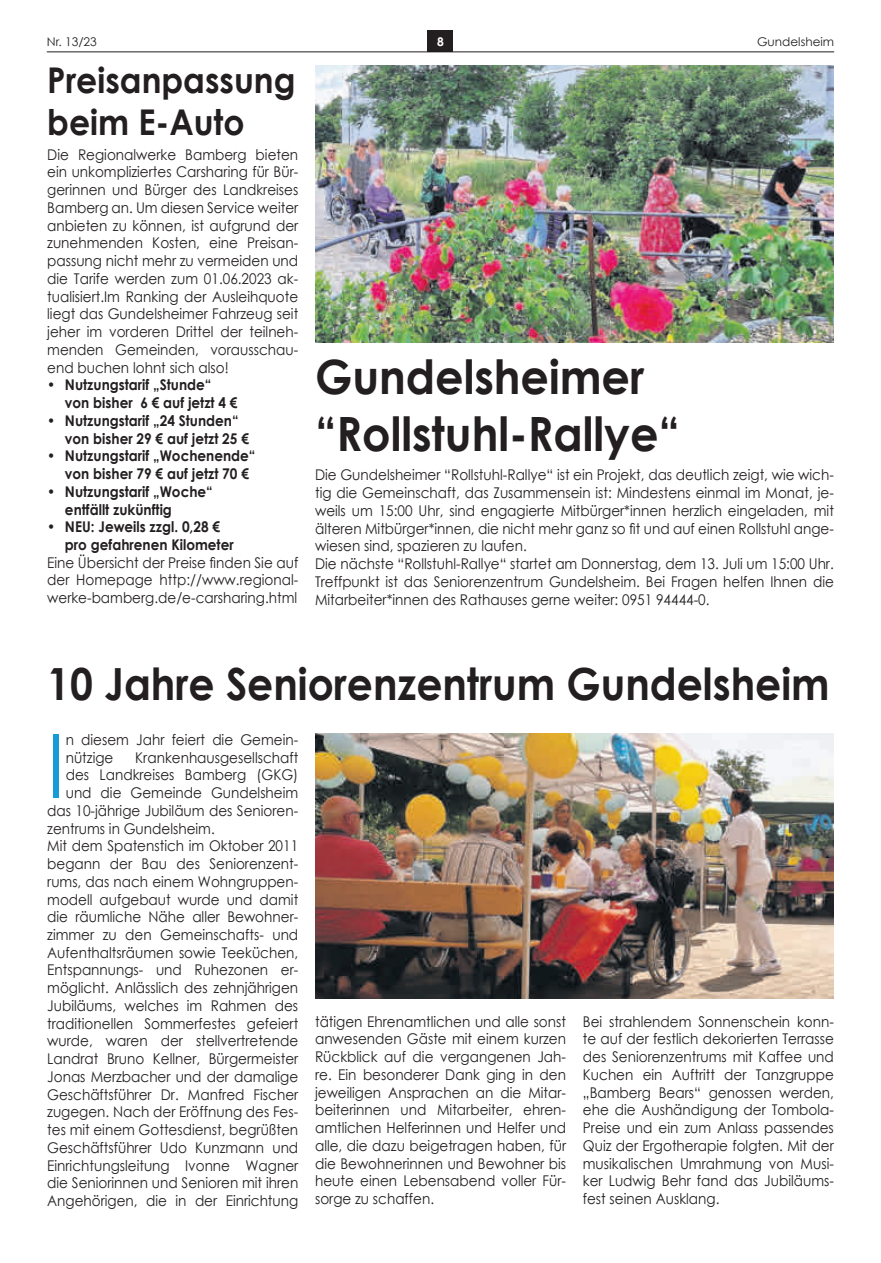
<style>
.page{position:relative;width:881px;height:1263px;background:#fff}
.page>*{position:absolute;margin:0;border:0;box-sizing:border-box;transform-origin:0 0}
.t1{font:88.8px "Century Gothic";color:#189cd8;scale:.92 1}
.t2{font:700 47.25px/56.7px "Century Gothic";color:#231f20;scale:.94 1}
.t3{font:700 44.4px "Century Gothic";color:#231f20;scale:.92 1}
.t4{font:700 35.4px/42.6px "Century Gothic";color:#231f20;scale:.93 1}
.t5{font:14.85px/17.7px "Century Gothic";color:#231f20;text-align:justify;scale:.92 1}
.t6{font:700 14.85px/17.7px "Century Gothic";color:#231f20;scale:.92 1}
.t7{font:12px "Century Gothic";color:#231f20}
.t8{font:700 12px "Century Gothic";color:#fff}
</style>
<div class="page">
<div style="left:427px;top:30px;width:26px;height:22px;background:#231f20"></div>
<hr style="left:47px;top:52px;width:786px;height:1px;background:#231f20">
<img style="left:315px;top:66px;width:518px;height:276px">
<img style="left:315px;top:733px;width:518px;height:266px">
<p class="t7" style="left:47px;top:34px;width:52px">Nr. 13/23</p>
<p class="t8" style="left:437px;top:34px;width:8px">8</p>
<p class="t7" style="left:756px;top:34px;width:78px">Gundelsheim</p>
<h3 class="t4" style="left:47px;top:57px;width:268px">Preisanpassung beim E-Auto</h3>
<p class="t5" style="left:47px;top:145px;width:274px">Die Regionalwerke Bamberg bieten ein unkompliziertes Carsharing für Bür&shy;gerinnen und Bürger des Landkreises Bamberg an. Um diesen Service weiter anbieten zu können, ist aufgrund der zunehmenden Kosten, eine Preisan&shy;passung nicht mehr zu vermeiden und die Tarife werden zum 01.06.2023 ak&shy;tualisiert.Im Ranking der Ausleihquote liegt das Gundelsheimer Fahrzeug seit jeher im vorderen Drittel der teilneh&shy;menden Gemeinden, vorausschau&shy;end buchen lohnt sich also!</p>
<p class="t6" style="left:65px;top:375px;width:189px;text-indent:-18px">• Nutzungstarif „stunde“ von bisher 6 € auf jetzt 4 €</p>
<p class="t6" style="left:65px;top:411px;width:201px;text-indent:-18px">• Nutzungstarif „24 stunden“ von bisher 29 € auf jetzt 25 €</p>
<p class="t6" style="left:65px;top:446px;width:208px;text-indent:-18px">• Nutzungstarif „Wochenende“ von bisher 79 € auf jetzt 70 €</p>
<p class="t6" style="left:65px;top:482px;width:162px;text-indent:-18px">• Nutzungstarif „Woche“ entfällt zukünftig</p>
<p class="t6" style="left:65px;top:517px;width:185px;text-indent:-18px">• NEU: Jeweils zzgl. 0,28 € pro gefahrenen Kilometer</p>
<p class="t5" style="left:47px;top:553px;width:274px">Eine Übersicht der Preise finden Sie auf der Homepage http://www.regional&shy;werke-bamberg.de/e-carsharing.html</p>
<h2 class="t2" style="left:315px;top:346px;width:389px">Gundelsheimer “Rollstuhl-Rallye“</h2>
<p class="t5" style="left:315px;top:466px;width:565px;text-align:left">Die Gundelsheimer “Rollstuhl-Rallye“ ist ein Projekt, das deutlich zeigt, wie wich&shy;tig die Gemeinschaft, das Zusammensein ist: Mindestens einmal im Monat, je&shy;weils um 15:00 Uhr, sind engagierte Mitbürger*innen herzlich eingeladen, mit älteren Mitbürger*innen, die nicht mehr ganz so fit und auf einen Rollstuhl ange&shy;wiesen sind, spazieren zu laufen.<br>Die nächste “Rollstuhl-Rallye“ startet am Donnerstag, dem 13. Juli um 15:00 Uhr.<br>Treffpunkt ist das Seniorenzentrum Gundelsheim. Bei Fragen helfen Ihnen die Mitarbeiter*innen des Rathauses gerne weiter: 0951 94444-0.</p>
<h3 class="t3" style="left:47px;top:651px;width:851px">10 Jahre seniorenzentrum gundelsheim</h3>
<h1 class="t1" style="left:47px;top:704px;width:22px">I</h1>
<p class="t5" style="left:66px;top:730px;width:254px">n diesem Jahr feiert die Gemein&shy;nützige</p>
<p class="t5" style="left:135px;top:748px;width:179px">Krankenhausgesellschaft</p>
<p class="t5" style="left:66px;top:766px;width:254px">des Landkreises Bamberg (GKG)</p>
<p class="t5" style="left:66px;top:784px;width:254px">und die Gemeinde Gundelsheim</p>
<p class="t5" style="left:47px;top:801px;width:274px">das 10-jährige Jubiläum des Senioren-</p>
<p class="t5" style="left:47px;top:819px;width:183px">zentrums in Gundelsheim.</p>
<p class="t5" style="left:47px;top:837px;width:274px">Mit dem Spatenstich im Oktober 2011</p>
<p class="t5" style="left:47px;top:854px;width:274px">begann der Bau des Seniorenzent-</p>
<p class="t5" style="left:47px;top:872px;width:274px">rums, das nach einem Wohngruppen-</p>
<p class="t5" style="left:47px;top:890px;width:274px">modell aufgebaut wurde und damit</p>
<p class="t5" style="left:47px;top:908px;width:274px">die räumliche Nähe aller Bewohner-</p>
<p class="t5" style="left:47px;top:925px;width:274px">zimmer zu den Gemeinschafts- und</p>
<p class="t5" style="left:47px;top:943px;width:274px">Aufenthaltsräumen sowie Teeküchen,</p>
<p class="t5" style="left:47px;top:961px;width:274px">Entspannungs- und Ruhezonen er-</p>
<p class="t5" style="left:47px;top:979px;width:274px">möglicht. Anlässlich des zehnjährigen</p>
<p class="t5" style="left:47px;top:996px;width:274px">Jubiläums, welches im Rahmen des</p>
<p class="t5" style="left:47px;top:1014px;width:274px">traditionellen Sommerfestes gefeiert</p>
<p class="t5" style="left:47px;top:1032px;width:274px">wurde, waren der stellvertretende</p>
<p class="t5" style="left:47px;top:1050px;width:274px">Landrat Bruno Kellner, Bürgermeister</p>
<p class="t5" style="left:47px;top:1067px;width:274px">Jonas Merzbacher und der damalige</p>
<p class="t5" style="left:47px;top:1085px;width:274px">Geschäftsführer Dr. Manfred Fischer</p>
<p class="t5" style="left:47px;top:1103px;width:274px">zugegen. Nach der Eröffnung des Fes-</p>
<p class="t5" style="left:47px;top:1121px;width:274px">tes mit einem Gottesdienst, begrüßten</p>
<p class="t5" style="left:47px;top:1138px;width:274px">Geschäftsführer Udo Kunzmann und</p>
<p class="t5" style="left:47px;top:1156px;width:274px">Einrichtungsleitung Ivonne Wagner</p>
<p class="t5" style="left:47px;top:1174px;width:274px">die Seniorinnen und Senioren mit ihren</p>
<p class="t5" style="left:47px;top:1191px;width:274px">Angehörigen, die in der Einrichtung</p>
<p class="t5" style="left:315px;top:1012px;width:274px">tätigen Ehrenamtlichen und alle sonst anwesenden Gäste mit einem kurzen Rückblick auf die vergangenen Jah&shy;re. Ein besonderer Dank ging in den jeweiligen Ansprachen an die Mitar&shy;beiterinnen und Mitarbeiter, ehren&shy;amtlichen Helferinnen und Helfer und alle, die dazu beigetragen haben, für die Bewohnerinnen und Bewohner bis heute einen Lebensabend voller Für&shy;sorge zu schaffen.</p>
<p class="t5" style="left:582px;top:1012px;width:274px">Bei strahlendem Sonnenschein konn&shy;te auf der festlich dekorierten Terrasse des Seniorenzentrums mit Kaffee und Kuchen ein Auftritt der Tanzgruppe „Bamberg Bears“ genossen werden, ehe die Aushändigung der Tombola-Preise und ein zum Anlass passendes Quiz der Ergotherapie folgten. Mit der musikalischen Umrahmung von Musi&shy;ker Ludwig Behr fand das Jubiläums&shy;fest seinen Ausklang.</p>
</div>
